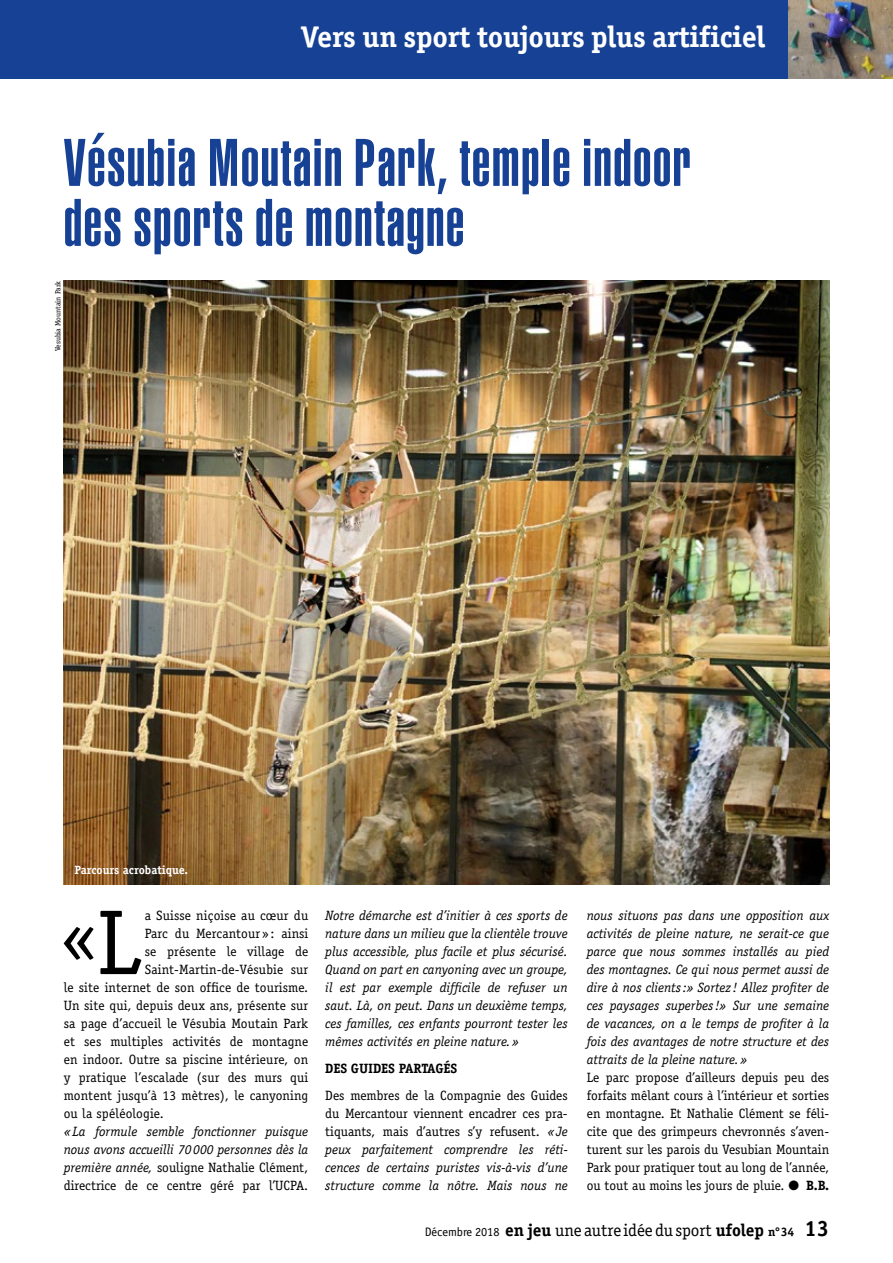
<style>
.page{position:relative;width:893px;height:1263px;background:#fff}
.page>*{position:absolute;margin:0;border:0;box-sizing:border-box;transform-origin:0 0}
.t1{font:71.85px "Officina Serif";color:#000}
.t2{font:900 extra-condensed 66px/60px "Helvetica";letter-spacing:.02em;color:#164194}
.t3{font:700 30px "Officina Serif";letter-spacing:-.01em;color:#fff}
.t4{font:17.25px "Officina Serif";letter-spacing:-.005em;color:#000}
.t5{font:italic 13.5px/18px "Officina Serif";color:#000;text-align:justify}
.t6{font:13.5px/18px "Officina Serif";letter-spacing:.01em;color:#000;text-align:justify}
.t7{font:700 13.5px "Officina Serif";letter-spacing:-.01em;color:#000}
.t8{font:700 12px "Officina Serif";color:#fff}
.t9{font:7.5px "Officina Serif";color:#000}
.s1{font-size:92.4px}
.s2{font-style:normal}
.s3{font-weight:700}
.s4{font-family:"Officina Sans";font-size:12.3px}
.s5{font-weight:700;font-size:12.3px}
.s6{font-weight:700;font-size:22.2px}
</style>
<div class="page">
<div style="left:0;top:0;width:789px;height:79px;background:#164194"></div>
<img style="left:64px;top:281px;width:765px;height:603px">
<img style="left:789px;top:0;width:104px;height:79px">
<h3 class="t3" style="left:301px;top:18px;width:466px">Vers un sport toujours plus artificiel</h3>
<h2 class="t2" style="left:64px;top:134px;width:629px">Vésubia Moutain Park, temple indoor des sports de montagne</h2>
<p class="t9" style="left:53px;top:351px;width:72px;rotate:-90deg">Vesubia Mountain Park</p>
<p class="t8" style="left:74px;top:862px;width:115px">Parcours acrobatique.</p>
<h1 class="t1" style="left:62px;top:894px;width:80px">«<span class="s1">L</span></h1>
<p class="t6" style="left:145px;top:906px;width:165px">a Suisse niçoise au cœur du</p>
<p class="t6" style="left:145px;top:924px;width:165px">Parc du Mercantour » : ainsi</p>
<p class="t6" style="left:145px;top:942px;width:165px">se présente le village de</p>
<p class="t6" style="left:145px;top:960px;width:165px">Saint-Martin-de-Vésubie sur</p>
<p class="t6" style="left:64px;top:978px;width:246px">le site internet de son office de tourisme.</p>
<p class="t6" style="left:64px;top:996px;width:246px">Un site qui, depuis deux ans, présente sur</p>
<p class="t6" style="left:64px;top:1014px;width:246px">sa page d’accueil le Vésubia Moutain Park</p>
<p class="t6" style="left:64px;top:1032px;width:246px">et ses multiples activités de montagne</p>
<p class="t6" style="left:64px;top:1050px;width:246px">en indoor. Outre sa piscine intérieure, on</p>
<p class="t6" style="left:64px;top:1068px;width:246px">y pratique l’escalade (sur des murs qui</p>
<p class="t6" style="left:64px;top:1086px;width:246px">montent jusqu’à 13 mètres), le canyoning</p>
<p class="t6" style="left:64px;top:1104px;width:102px">ou la spéléologie.</p>
<p class="t5" style="left:64px;top:1122px;width:246px">«La formule semble fonctionner puisque nous avons accueilli 70000 personnes dès la première année, <span class="s2">souligne Nathalie Clément, directrice de ce centre géré par l’UCPA.</span></p>
<p class="t5" style="left:325px;top:907px;width:244px">Notre démarche est d’initier à ces sports de nature dans un milieu que la clientèle trouve plus accessible, plus facile et plus sécurisé.<br>Quand on part en canyoning avec un groupe, il est par exemple difficile de refuser un saut. Là, on peut. Dans un deuxième temps, ces familles, ces enfants pourront tester les mêmes activités en pleine nature.»</p>
<p class="t7" style="left:325px;top:1060px;width:134px">DES GUIDES PARTAGÉS</p>
<p class="t5" style="left:325px;top:1086px;width:244px"><span class="s2">Des membres de la Compagnie des Guides du Mercantour viennent encadrer ces pra&shy;tiquants, mais d’autres s’y refusent.</span> «Je peux parfaitement comprendre les réti&shy;cences de certains puristes vis-à-vis d’une structure comme la nôtre. Mais nous ne</p>
<p class="t5" style="left:587px;top:906px;width:244px">nous situons pas dans une opposition aux activités de pleine nature, ne serait-ce que parce que nous sommes installés au pied des montagnes. Ce qui nous permet aussi de dire à nos clients:» Sortez ! Allez profiter de ces paysages superbes!» Sur une semaine de vacances, on a le temps de profiter à la fois des avantages de notre structure et des attraits de la pleine nature.»</p>
<p class="t6" style="left:587px;top:1068px;width:244px">Le parc propose d’ailleurs depuis peu des forfaits mêlant cours à l’intérieur et sorties en montagne. Et Nathalie Clément se féli&shy;cite que des grimpeurs chevronnés s’aven&shy;turent sur les parois du Vesubian Mountain Park pour pratiquer tout au long de l’année, ou tout au moins les jours de pluie. ● <span class="s3">B.B.</span></p>
<p class="t4" style="left:425px;top:1220px;width:406px"><span class="s4">Décembre 2018</span> <span class="s3">en jeu</span> une autre idée du sport <span class="s3">ufolep</span> <span class="s5">n°34</span> <span class="s6">13</span></p>
</div>
